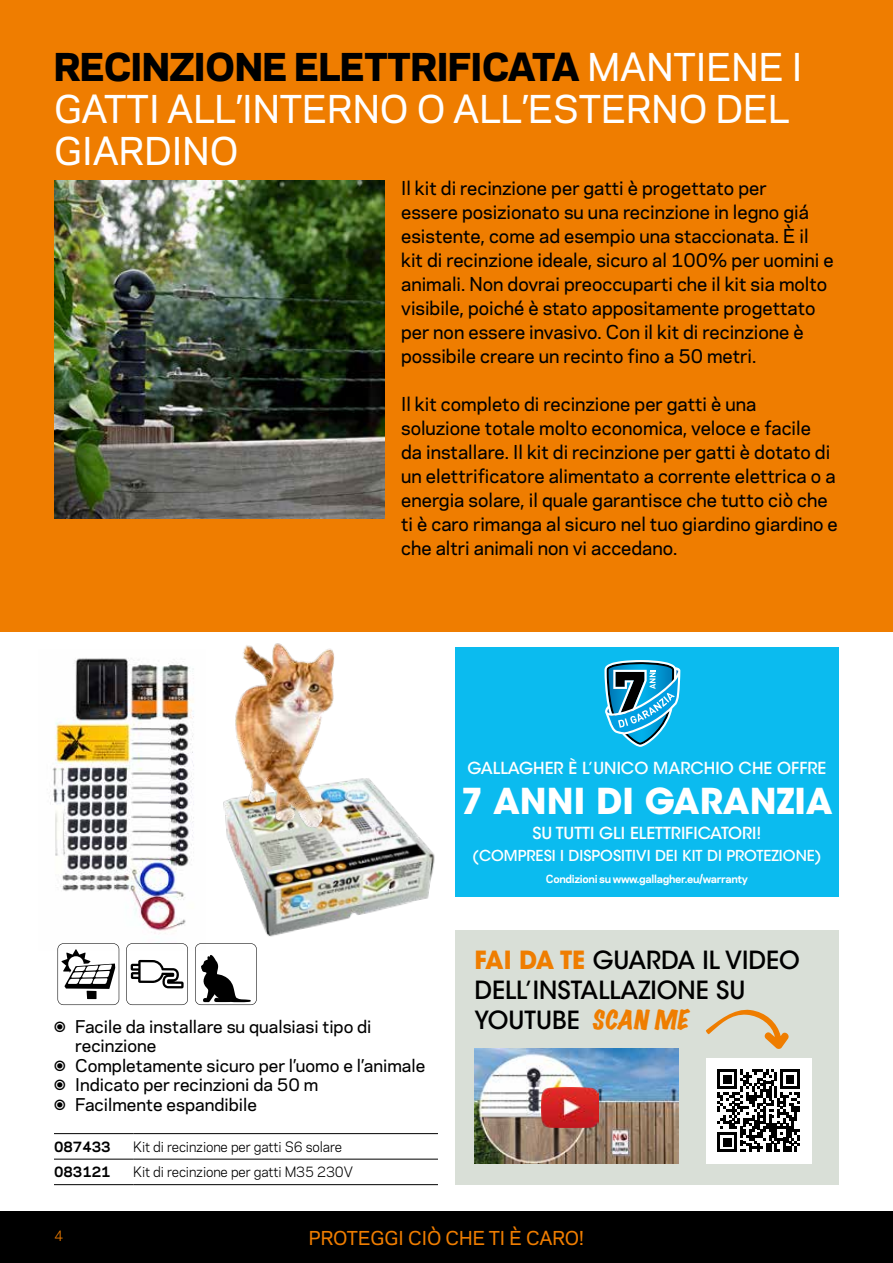
<style>
.page{position:relative;width:893px;height:1263px;background:#fff}
.page>*{position:absolute;margin:0;border:0;box-sizing:border-box;transform-origin:0 0}
.t1{font:500 36px/42px "Galaxie Polaris";color:#fff}
.t2{font:700 35.4px "ITC Avant Garde Std";color:#fff}
.t3{font:500 24.9px/29.8px "ITC Avant Garde Std";color:#000}
.t4{font:italic expanded 24px "Marker Felt";color:#ef7d00}
.t5{font:500 18px/24px "Galaxie Polaris";color:#000}
.t6{font:500 18px "Galaxie Polaris";color:#ef7d00}
.t7{font:500 16.5px/19.5px "Galaxie Polaris";color:#000}
.t8{font:500 16.5px "ITC Avant Garde Std";color:#fff}
.t9{font:500 15px "ITC Avant Garde Std";color:#fff}
.t10{font:13.5px "Galaxie Polaris";letter-spacing:-.01em;color:#000;scale:.95 1}
.t11{font:700 13.5px "Galaxie Polaris";color:#000}
.t12{font:13.5px "Galaxie Polaris";color:#ef7d00}
.t13{font:700 10.5px "Galaxie Polaris";letter-spacing:-.03em;color:#fff}
.s1{font-weight:800;color:#000}
.s2{font-weight:700;color:#ef7d00}
</style>
<div class="page">
<div style="left:0;top:1212px;width:893px;height:51px;background:#000"></div>
<div style="left:0;top:0;width:893px;height:631px;background:#ef7d00"></div>
<img style="left:54px;top:181px;width:331px;height:337px">
<img style="left:50px;top:658px;width:144px;height:292px">
<img style="left:226px;top:778px;width:209px;height:159px">
<img style="left:223px;top:643px;width:123px;height:186px">
<svg style="left:58px;top:943px;width:61px;height:62px"></svg>
<svg style="left:195px;top:943px;width:62px;height:62px"></svg>
<svg style="left:126px;top:943px;width:62px;height:62px"></svg>
<div style="left:455px;top:648px;width:384px;height:249px;background:#0bbbef"></div>
<div style="left:455px;top:930px;width:384px;height:255px;background:#d9dfd7"></div>
<img style="left:474px;top:1049px;width:204px;height:114px">
<img style="left:541px;top:1087px;width:57px;height:40px">
<div style="left:706px;top:1058px;width:105px;height:105px;background:#fff"></div>
<svg style="left:717px;top:1069px;width:83px;height:83px"></svg>
<svg style="left:705px;top:1009px;width:84px;height:40px"></svg>
<hr style="left:54px;top:1133px;width:79px;height:1px;background:#000">
<hr style="left:133px;top:1133px;width:305px;height:1px;background:#000">
<hr style="left:54px;top:1159px;width:79px;height:1px;background:#000">
<hr style="left:133px;top:1159px;width:305px;height:1px;background:#000">
<hr style="left:54px;top:1184px;width:79px;height:1px;background:#000">
<hr style="left:133px;top:1184px;width:305px;height:1px;background:#000">
<svg style="left:604px;top:660px;width:76px;height:87px"></svg>
<h1 class="t1" style="left:54px;top:44px;width:750px"><span class="s1">RECINZIONE ELETTRIFICATA</span> MANTIENE I<br>GATTI ALL’INTERNO O ALL’ESTERNO DEL<br>GIARDINO</h1>
<p class="t5" style="left:401px;top:175px;width:434px">Il kit di recinzione per gatti è progettato per<br>essere posizionato su una recinzione in legno giá esistente, come ad esempio una staccionata. È il kit di recinzione ideale, sicuro al 100% per uomini e animali. Non dovrai preoccuparti che il kit sia molto visibile, poiché è stato appositamente progettato per non essere invasivo. Con il kit di recinzione è possibile creare un recinto fino a 50 metri.</p>
<p class="t5" style="left:401px;top:391px;width:438px">Il kit completo di recinzione per gatti è una soluzione totale molto economica, veloce e facile<br>da installare. Il kit di recinzione per gatti è dotato di un elettrificatore alimentato a corrente elettrica o a energia solare, il quale garantisce che tutto ciò che ti è caro rimanga al sicuro nel tuo giardino giardino e che altri animali non vi accedano.</p>
<p class="t8" style="left:467px;top:758px;width:360px">GALLAGHER È L’UNICO MARCHIO CHE OFFRE</p>
<h2 class="t2" style="left:461px;top:778px;width:373px">7 ANNI DI GARANZIA</h2>
<p class="t8" style="left:532px;top:822px;width:231px">SU TUTTI GLI ELETTRIFICATORI!</p>
<p class="t9" style="left:472px;top:847px;width:351px">(COMPRESI I DISPOSITIVI DEI KIT DI PROTEZIONE)</p>
<p class="t13" style="left:546px;top:871px;width:204px">Condizioni su www.gallagher.eu/warranty</p>
<h3 class="t3" style="left:474px;top:945px;width:327px"><span class="s2">FAI DA TE</span> GUARDA IL VIDEO<br>DELL’INSTALLAZIONE SU<br>YOUTUBE</h3>
<p class="t7" style="left:54px;top:1015px;width:319px"><sup>B</sup> Facile da installare su qualsiasi tipo di</p>
<h3 class="t4" style="left:591px;top:1001px;width:104px">SCAN ME</h3>
<p class="t7" style="left:54px;top:1035px;width:373px;text-indent:21px">recinzione<br><sup>B</sup> Completamente sicuro per l’uomo e l’animale<br><sup>B</sup> Indicato per recinzioni da 50 m<br><sup>B</sup> Facilmente espandibile</p>
<p class="t11" style="left:54px;top:1136px;width:58px">087433</p>
<p class="t10" style="left:133px;top:1136px;width:221px">Kit di recinzione per gatti S6 solare</p>
<p class="t11" style="left:54px;top:1162px;width:58px">083121</p>
<p class="t10" style="left:133px;top:1162px;width:233px">Kit di recinzione per gatti M35 230V</p>
<p class="t6" style="left:309px;top:1224px;width:277px">PROTEGGI CIÒ CHE TI È CARO!</p>
<p class="t12" style="left:54px;top:1226px;width:11px">4</p>
<p class="t6" style="left:350px;top:1224px;width:195px">KEEP NG FOXES OUT</p>
</div>
